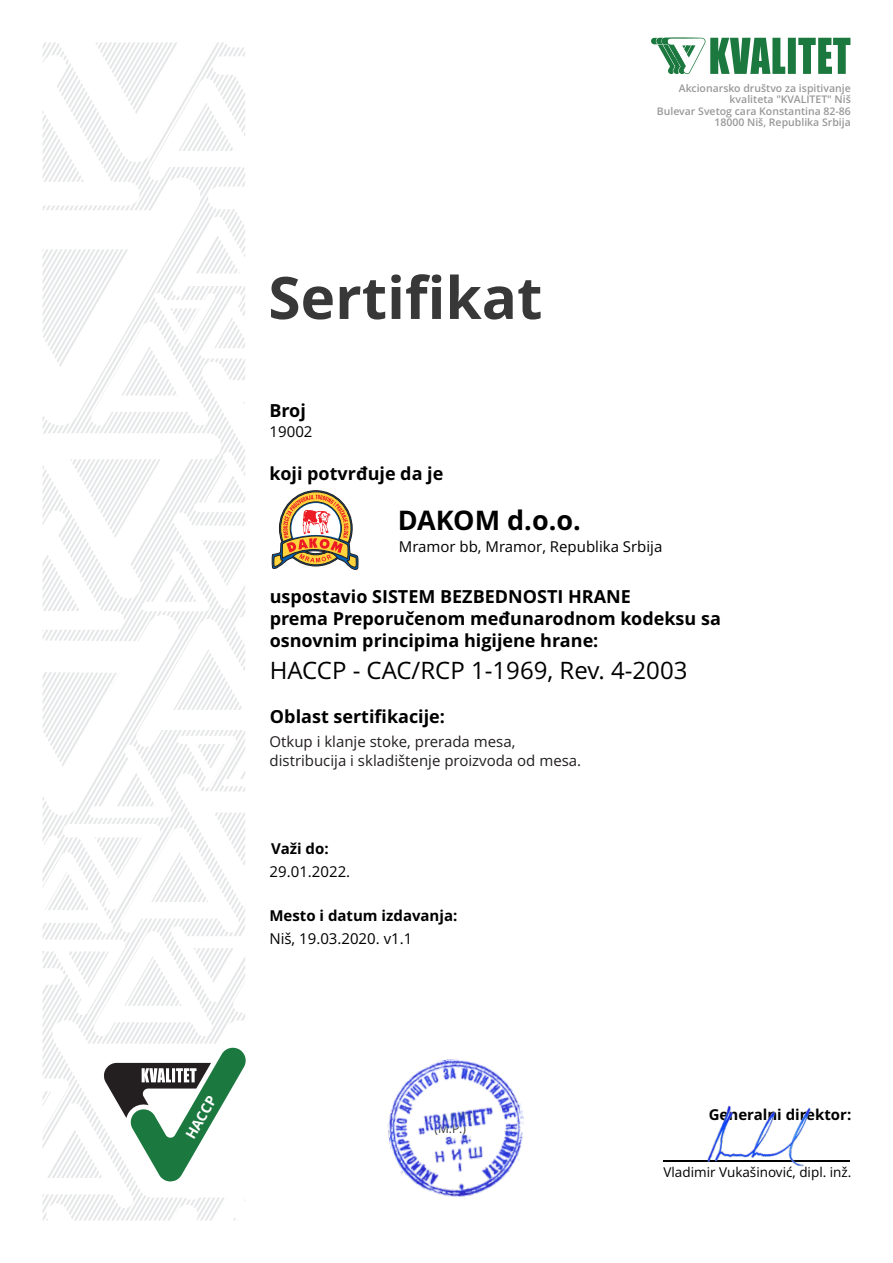
<style>
.page{position:relative;width:893px;height:1263px;background:#fff}
.page>*{position:absolute;margin:0;border:0;box-sizing:border-box;transform-origin:0 0}
.t1{font:700 58.5px "Open Sans";color:#383838}
.t2{font:700 27px "Open Sans";letter-spacing:-.01em;color:#000}
.t3{font:24px "Open Sans";color:#000}
.t4{font:700 18px/22px "Open Sans";color:#000}
.t5{font:15px/18.5px "Open Sans";color:#231f20}
.t6{font:15px "Open Sans";color:#000}
.t7{font:700 15px "Open Sans";color:#000}
.t8{font:700 14.1px "Open Sans";color:#fff}
.t9{font:13.5px "Open Sans";color:#000}
.t10{font:12px "Open Sans";color:#383838}
.t11{font:600 10.5px/11.4px "Open Sans";color:#989898;text-align:right}
</style>
<div class="page">
<svg style="left:43px;top:43px;width:202px;height:1177px"></svg>
<svg style="left:651px;top:38px;width:199px;height:36px"></svg>
<hr style="left:663px;top:1161px;width:187px;height:1px;background:#000">
<svg style="left:104px;top:1046px;width:142px;height:136px"></svg>
<svg style="left:271px;top:490px;width:88px;height:80px"></svg>
<img style="left:387px;top:1058px;width:137px;height:141px">
<img style="left:697px;top:1105px;width:125px;height:62px">
<h1 class="t1" style="left:268px;top:274px;width:276px">Sertifikat</h1>
<p class="t4" style="left:269px;top:401px;width:38px">Broj</p>
<p class="t6" style="left:270px;top:426px;width:44px">19002</p>
<p class="t4" style="left:270px;top:464px;width:175px">koji potvrđuje da je</p>
<h2 class="t2" style="left:398px;top:510px;width:185px">DAKOM d.o.o.</h2>
<p class="t11" style="left:657px;top:83px;width:196px">Akcionarsko društvo za ispitivanje kvaliteta "KVALITET" Niš<br>Bulevar Svetog cara Konstantina 82-86<br>18000 Niš, Republika Srbija</p>
<p class="t6" style="left:399px;top:540px;width:265px">Mramor bb, Mramor, Republika Srbija</p>
<p class="t4" style="left:270px;top:587px;width:453px">uspostavio SISTEM BEZBEDNOSTI HRANE<br>prema Preporučenom međunarodnom kodeksu sa osnovnim principima higijene hrane:</p>
<h3 class="t3" style="left:270px;top:660px;width:419px">HACCP - CAC/RCP 1-1969, Rev. 4-2003</h3>
<p class="t4" style="left:270px;top:707px;width:177px">Oblast sertifikacije:</p>
<p class="t5" style="left:270px;top:734px;width:313px">Otkup i klanje stoke, prerada mesa, distribucija i skladištenje proizvoda od mesa.</p>
<p class="t7" style="left:271px;top:843px;width:59px">Važi do:</p>
<p class="t6" style="left:270px;top:865px;width:82px">29.01.2022.</p>
<p class="t7" style="left:269px;top:910px;width:189px">Mesto i datum izdavanja:</p>
<p class="t6" style="left:269px;top:933px;width:145px">Niš, 19.03.2020. v1.1</p>
<p class="t8" style="left:184px;top:1135px;width:48px;rotate:-60deg">HACCP</p>
<p class="t10" style="left:434px;top:1123px;width:33px">(M.P.)</p>
<p class="t7" style="left:709px;top:1108px;width:144px">Generalni direktor:</p>
<p class="t9" style="left:663px;top:1167px;width:189px">Vladimir Vukašinović, dipl. inž.</p>
</div>
